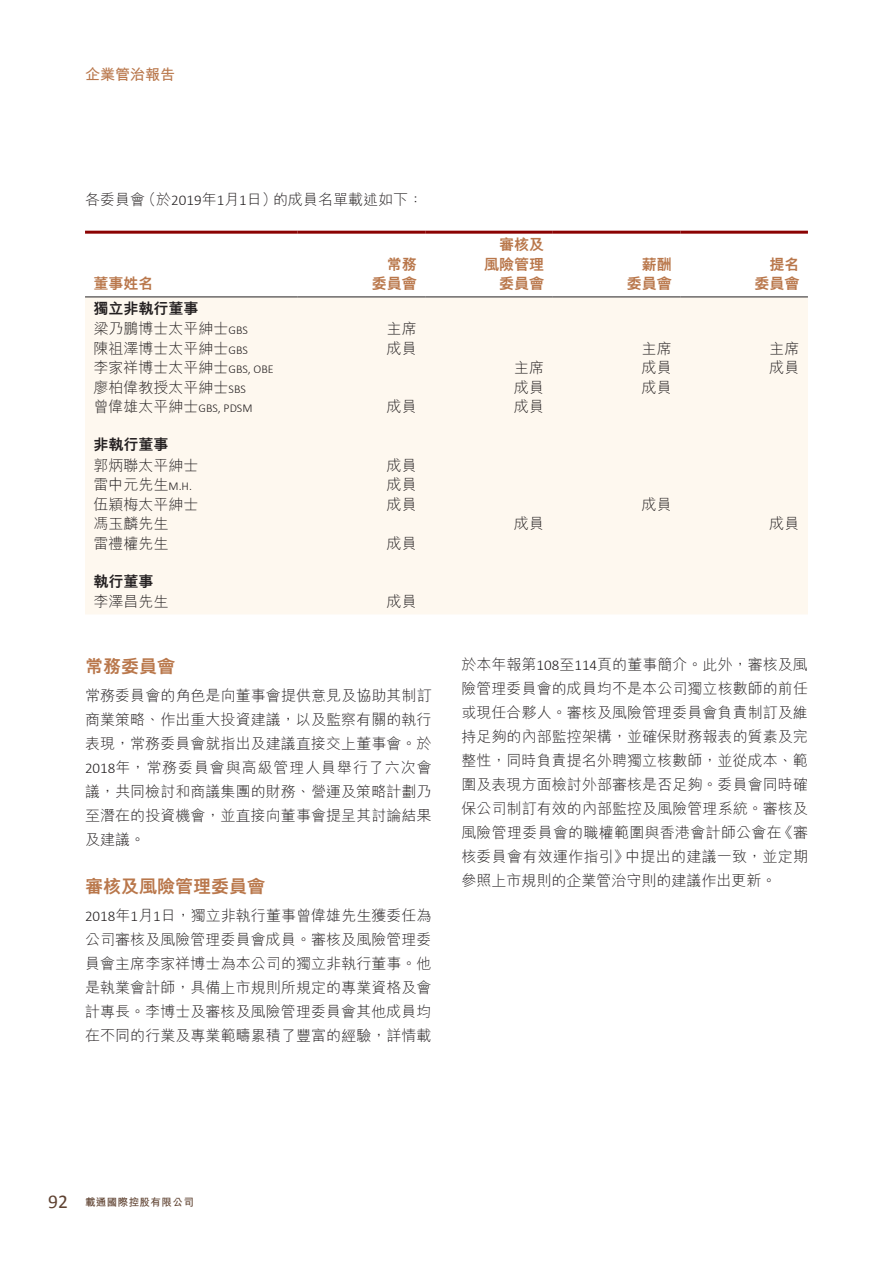
<style>
.page{position:relative;width:893px;height:1263px;background:#fff}
.page>*{position:absolute;margin:0;border:0;box-sizing:border-box;transform-origin:0 0}
.t1{font:800 18px "M Hei HK";color:#b9774b}
.t2{font:300 15px/24px "M Hei HK";color:#231f20;text-align:justify}
.t3{font:800 15px/19.5px "M Hei HK";color:#b9774b;text-align:right}
.t4{font:800 15px "M Hei HK";color:#231f20}
.t5{font:700 15px "M Hei HK";color:#b9774b}
.t6{font:300 12px "Calibri";color:#231f20}
.t7{font:700 10.5px "M Hei HK";letter-spacing:.04em;color:#5f4231}
.s1{font-family:"Calibri"}
.s2{font-weight:800}
.s3{font-family:"Calibri";font-size:12px}
.s4{font-family:"M Hei HK";font-size:15px}
.s5{font-family:"Calibri";font-weight:400;font-size:19.5px}
</style>
<div class="page">
<div style="left:85px;top:298px;width:723px;height:316px;background:#fef8ef"></div>
<hr style="left:85px;top:231px;width:213px;height:3px;background:#8b0202">
<hr style="left:298px;top:231px;width:127px;height:3px;background:#8b0202">
<hr style="left:425px;top:231px;width:128px;height:3px;background:#8b0202">
<hr style="left:553px;top:231px;width:127px;height:3px;background:#8b0202">
<hr style="left:680px;top:231px;width:128px;height:3px;background:#8b0202">
<hr style="left:85px;top:297px;width:213px;height:1px;background:#231f20">
<hr style="left:298px;top:297px;width:127px;height:1px;background:#231f20">
<hr style="left:425px;top:297px;width:128px;height:1px;background:#231f20">
<hr style="left:553px;top:297px;width:127px;height:1px;background:#231f20">
<hr style="left:680px;top:297px;width:128px;height:1px;background:#231f20">
<p class="t5" style="left:85px;top:63px;width:91px">企業管治報告</p>
<p class="t2" style="left:85px;top:187px;width:340px">各委員會（於<span class="s1">2019</span>年<span class="s1">1</span>月<span class="s1">1</span>日）的成員名單載述如下：</p>
<p class="t3" style="left:94px;top:273px;width:61px">董事姓名</p>
<p class="t2" style="left:94px;top:297px;width:156px;line-height:20.7px"><span class="s2">獨立非執行董事<br></span>梁乃鵬博士太平紳士<span class="s3">GBS</span></p>
<p class="t3" style="left:372px;top:254px;width:47px">常務委員會</p>
<p class="t2" style="left:387px;top:316px;width:31px">主席</p>
<p class="t3" style="left:484px;top:234px;width:61px">審核及風險管理委員會</p>
<p class="t3" style="left:627px;top:254px;width:46px">薪酬委員會</p>
<p class="t3" style="left:754px;top:254px;width:47px">提名委員會</p>
<p class="t2" style="left:94px;top:336px;width:156px">陳祖澤博士太平紳士<span class="s3">GBS</span></p>
<p class="t2" style="left:387px;top:336px;width:31px">成員</p>
<p class="t2" style="left:642px;top:336px;width:31px">主席</p>
<p class="t2" style="left:769px;top:336px;width:31px">主席</p>
<p class="t2" style="left:94px;top:355px;width:182px">李家祥博士太平紳士<span class="s3">GBS, OBE</span></p>
<p class="t2" style="left:514px;top:355px;width:31px">主席</p>
<p class="t2" style="left:642px;top:355px;width:31px">成員</p>
<p class="t2" style="left:769px;top:355px;width:31px">成員</p>
<p class="t2" style="left:94px;top:375px;width:154px">廖柏偉教授太平紳士<span class="s3">SBS</span></p>
<p class="t2" style="left:514px;top:375px;width:31px">成員</p>
<p class="t2" style="left:642px;top:375px;width:31px">成員</p>
<p class="t6" style="left:94px;top:401px;width:160px"><span class="s4">曾偉雄太平紳士</span>GBS, PDSM</p>
<p class="t2" style="left:387px;top:394px;width:31px">成員</p>
<p class="t2" style="left:514px;top:394px;width:31px">成員</p>
<p class="t4" style="left:94px;top:437px;width:76px">非執行董事</p>
<p class="t2" style="left:94px;top:453px;width:107px">郭炳聯太平紳士</p>
<p class="t2" style="left:387px;top:453px;width:31px">成員</p>
<p class="t2" style="left:94px;top:472px;width:100px">雷中元先生<span class="s3">M.H.</span></p>
<p class="t2" style="left:387px;top:472px;width:31px">成員</p>
<p class="t2" style="left:94px;top:492px;width:106px">伍穎梅太平紳士</p>
<p class="t2" style="left:387px;top:492px;width:31px">成員</p>
<p class="t2" style="left:642px;top:492px;width:31px">成員</p>
<p class="t2" style="left:94px;top:511px;width:76px">馮玉麟先生</p>
<p class="t2" style="left:514px;top:511px;width:31px">成員</p>
<p class="t2" style="left:769px;top:511px;width:31px">成員</p>
<p class="t2" style="left:94px;top:531px;width:76px">雷禮權先生</p>
<p class="t2" style="left:387px;top:531px;width:31px">成員</p>
<p class="t4" style="left:94px;top:574px;width:61px">執行董事</p>
<p class="t2" style="left:94px;top:589px;width:76px">李澤昌先生</p>
<p class="t2" style="left:387px;top:589px;width:31px">成員</p>
<p class="t1" style="left:85px;top:657px;width:91px">常務委員會</p>
<p class="t2" style="left:85px;top:683px;width:348px">常務委員會的角色是向董事會提供意見及協助其制訂商業策略、作出重大投資建議，以及監察有關的執行表現，常務委員會就指出及建議直接交上董事會。於<span class="s1">2018</span>年，常務委員會與高級管理人員舉行了六次會議，共同檢討和商議集團的財務、營運及策略計劃乃至潛在的投資機會，並直接向董事會提呈其討論結果及建議。</p>
<p class="t1" style="left:85px;top:877px;width:181px">審核及風險管理委員會</p>
<p class="t2" style="left:85px;top:903px;width:348px"><span class="s1">2018</span>年<span class="s1">1</span>月<span class="s1">1</span>日，獨立非執行董事曾偉雄先生獲委任為公司審核及風險管理委員會成員。審核及風險管理委員會主席李家祥博士為本公司的獨立非執行董事。他是執業會計師，具備上市規則所規定的專業資格及會計專長。李博士及審核及風險管理委員會其他成員均在不同的行業及專業範疇累積了豐富的經驗，詳情載</p>
<p class="t2" style="left:461px;top:652px;width:348px">於本年報第<span class="s1">108</span>至<span class="s1">114</span>頁的董事簡介。此外，審核及風險管理委員會的成員均不是本公司獨立核數師的前任或現任合夥人。審核及風險管理委員會負責制訂及維持足夠的內部監控架構，並確保財務報表的質素及完整性，同時負責提名外聘獨立核數師，並從成本、範圍及表現方面檢討外部審核是否足夠。委員會同時確保公司制訂有效的內部監控及風險管理系統。審核及風險管理委員會的職權範圍與香港會計師公會在《審核委員會有效運作指引》中提出的建議一致，並定期參照上市規則的企業管治守則的建議作出更新。</p>
<p class="t7" style="left:48px;top:1194px;width:147px"><span class="s5">92</span> 載通國際控股有限公司</p>
</div>
